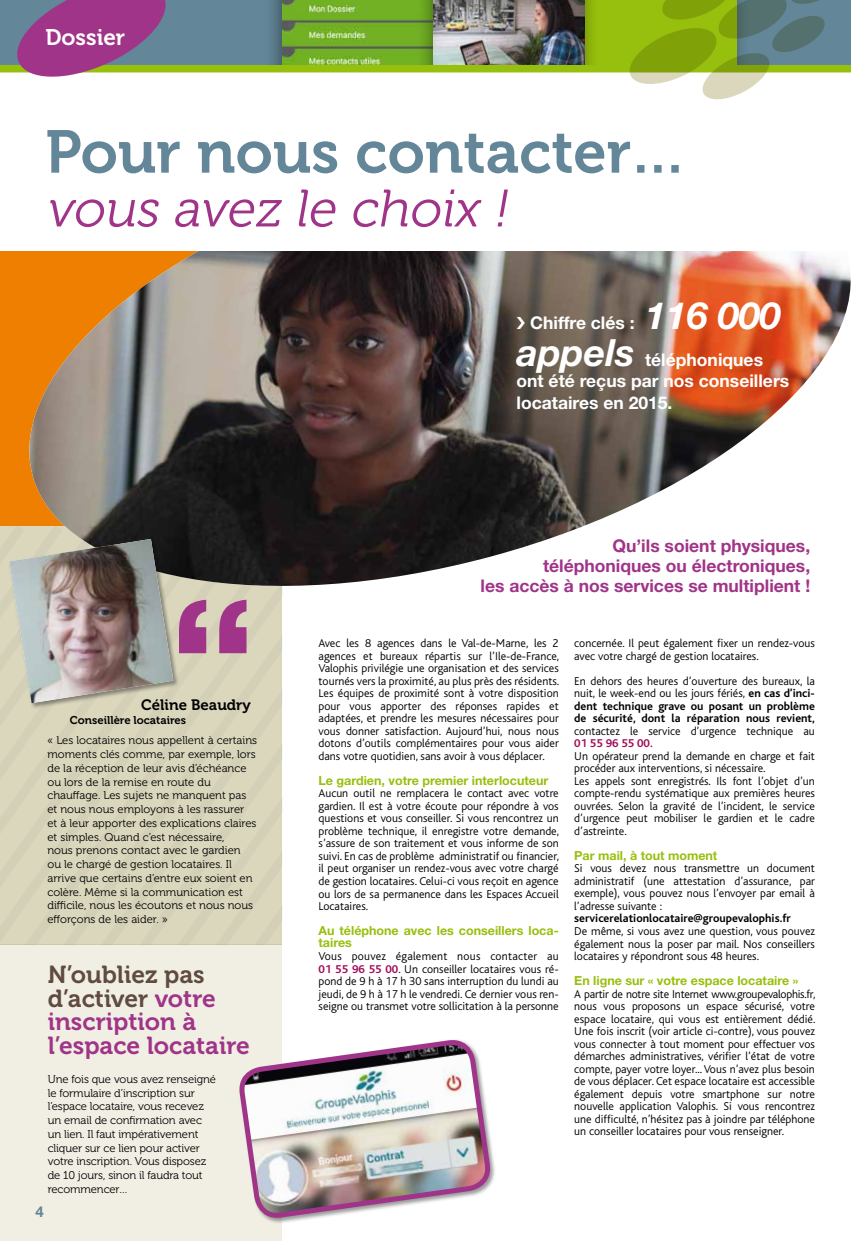
<style>
.page{position:relative;width:851px;height:1241px;background:#fff}
.page>*{position:absolute;margin:0;border:0;box-sizing:border-box;transform-origin:0 0}
.t1{font:60px "Museo 700";color:#638798}
.t2{font:italic 52.5px "Museo 300";color:#a03488}
.t3{font:24.62px/23.8px "Museo 700";color:#a03488}
.t4{font:22.5px "Museo 700";color:#fff}
.t5{font:700 17.5px/20px "Helvetica Neue";color:#a03488;text-align:right}
.t6{font:700 17.5px/37.5px "Helvetica Neue";color:#fff}
.t7{font:15px "Museo 700";color:#000}
.t8{font:700 15px "Helvetica Neue";color:#638798}
.t9{font:700 12.5px/12.5px "Helvetica Neue";color:#97bf0d}
.t10{font:300 11.88px/12.5px "Kl Bliss";color:#000;text-align:justify}
.t11{font:700 11.88px/12.5px "Kl Bliss";color:#000;text-align:justify}
.t12{font:700 11.88px "Kl Bliss";color:#a10d59}
.t13{font:11.25px/13.8px "Museo 300";color:#000}
.t14{font:11.25px "Museo 700";color:#000}
.s1{font-style:italic;font-size:37.5px}
.s2{color:#5f4b3f}
.s3{font-weight:700;color:#a10d59}
.s4{font-weight:300}
</style>
<div class="page">
<div style="left:0;top:944px;width:282px;height:296px;background:#f1efe4"></div>
<svg style="left:173px;top:709px;width:6px;height:235px"></svg>
<div style="left:0;top:0;width:850px;height:65px;background:#638798"></div>
<div style="left:584px;top:0;width:152px;height:77px;background:#97bf0d"></div>
<div style="left:264px;top:0;width:183px;height:96px;background:#000;opacity:.4"></div>
<img style="left:282px;top:0;width:133px;height:65px">
<div style="left:415px;top:0;width:183px;height:96px;background:#000;opacity:.4"></div>
<img style="left:433px;top:15px;width:151px;height:50px">
<div style="left:415px;top:0;width:183px;height:15px;background:#000;opacity:.4"></div>
<div style="left:0;top:65px;width:850px;height:29px;background:#fff"></div>
<div style="left:0;top:65px;width:850px;height:7px;background:#97bf0d"></div>
<svg style="left:628px;top:0;width:216px;height:100px"></svg>
<svg style="left:10px;top:0;width:162px;height:77px"></svg>
<img style="left:4px;top:251px;width:846px;height:335px">
<svg style="left:179px;top:515px;width:103px;height:429px"></svg>
<hr style="left:850px;top:759px;width:1px;height:32px;background:#5f4b3f">
<div style="left:8px;top:538px;width:171px;height:171px;background:#000;opacity:.4"></div>
<svg style="left:0;top:515px;width:173px;height:429px"></svg>
<img style="left:9px;top:539px;width:164px;height:164px">
<div style="left:238px;top:1038px;width:258px;height:185px;background:#000;opacity:.4"></div>
<img style="left:239px;top:1038px;width:251px;height:185px">
<svg style="left:517px;top:316px;width:8px;height:13px"></svg>
<h3 class="t4" style="left:45px;top:24px;width:81px">Dossier</h3>
<h1 class="t1" style="left:45px;top:118px;width:643px">Pour nous contacter…</h1>
<h2 class="t2" style="left:45px;top:180px;width:473px">vous avez le choix !</h2>
<h3 class="t6" style="left:516px;top:303px;width:266px;text-indent:14px">Chiffre clés : <span class="s1">116 000 appels</span> téléphoniques</h3>
<h3 class="t6" style="left:516px;top:370px;width:274px;line-height:21px">ont été reçus par nos conseillers locataires en 2015.</h3>
<p class="t7" style="left:141px;top:696px;width:111px">Céline Beaudry</p>
<p class="t14" style="left:70px;top:713px;width:117px">Conseillère locataires</p>
<p class="t13" style="left:47px;top:733px;width:211px">« Les locataires nous appellent à certains moments clés comme, par exemple, lors de la réception de leur avis d’échéance ou lors de la remise en route du chauffage. Les sujets ne manquent pas et nous nous employons à les rassurer<br>et à leur apporter des explications claires et simples. Quand c’est nécessaire,<br>nous prenons contact avec le gardien ou le chargé de gestion locataires. Il arrive que certains d’entre eux soient en colère. Même si la communication est difficile, nous les écoutons et nous nous efforçons de les aider. »</p>
<h3 class="t3" style="left:48px;top:962px;width:203px"><span class="s2">N’oubliez pas d’activer</span> votre inscription à l’espace locataire</h3>
<p class="t13" style="left:48px;top:1072px;width:170px">Une fois que vous avez renseigné le formulaire d’inscription sur l’espace locataire, vous recevez un email de confirmation avec un lien. Il faut impérativement cliquer sur ce lien pour activer votre inscription. Vous disposez de 10 jours, sinon il faudra tout recommencer…</p>
<p class="t8" style="left:35px;top:1202px;width:10px">4</p>
<h3 class="t5" style="left:480px;top:535px;width:331px">Qu’ils soient physiques,<br>téléphoniques ou électroniques,<br>les accès à nos services se multiplient !</h3>
<p class="t10" style="left:318px;top:637px;width:242px">Avec les 8 agences dans le Val-de-Marne, les 2 agences et bureaux répartis sur l’Ile-de-France, Valophis privilégie une organisation et des services tournés vers la proximité, au plus près des résidents.<br>Les équipes de proximité sont à votre disposition pour vous apporter des réponses rapides et adaptées, et prendre les mesures nécessaires pour vous donner satisfaction. Aujourd’hui, nous nous dotons d’outils complémentaires pour vous aider dans votre quotidien, sans avoir à vous déplacer.</p>
<p class="t9" style="left:318px;top:773px;width:231px">Le gardien, votre premier interlocuteur</p>
<p class="t10" style="left:318px;top:787px;width:242px">Aucun outil ne remplacera le contact avec votre gardien. Il est à votre écoute pour répondre à vos questions et vous conseiller. Si vous rencontrez un problème technique, il enregistre votre demande, s’assure de son traitement et vous informe de son suivi. En cas de problème administratif ou financier, il peut organiser un rendez-vous avec votre chargé de gestion locataires. Celui-ci vous reçoit en agence ou lors de sa permanence dans les Espaces Accueil Locataires.</p>
<p class="t9" style="left:318px;top:923px;width:242px">Au téléphone avec les conseillers loca&shy;taires</p>
<p class="t10" style="left:318px;top:949px;width:242px">Vous pouvez également nous contacter au <span class="s3">01 55 96 55 00</span>. Un conseiller locataires vous ré&shy;pond de 9 h à 17 h 30 sans interruption du lundi au jeudi, de 9 h à 17 h le vendredi. Ce dernier vous ren&shy;seigne ou transmet votre sollicitation à la personne</p>
<p class="t10" style="left:574px;top:637px;width:242px">concernée. Il peut également fixer un rendez-vous avec votre chargé de gestion locataires.</p>
<p class="t11" style="left:574px;top:674px;width:242px"><span class="s4">En dehors des heures d’ouverture des bureaux, la nuit, le week-end ou les jours fériés,</span> en cas d’inci&shy;dent technique grave ou posant un problème de sécurité, dont la réparation nous revient,</p>
<p class="t10" style="left:574px;top:724px;width:242px">contactez le service d’urgence technique au</p>
<p class="t12" style="left:574px;top:737px;width:80px">01 55 96 55 00.</p>
<p class="t10" style="left:574px;top:749px;width:242px;text-align:left">Un opérateur prend la demande en charge et fait procéder aux interventions, si nécessaire.<br>Les appels sont enregistrés. Ils font l’objet d’un compte-rendu systématique aux premières heures ouvrées. Selon la gravité de l’incident, le service d’urgence peut mobiliser le gardien et le cadre d’astreinte.</p>
<p class="t9" style="left:574px;top:848px;width:145px">Par mail, à tout moment</p>
<p class="t10" style="left:574px;top:862px;width:242px">Si vous devez nous transmettre un document administratif (une attestation d’assurance, par exemple), vous pouvez nous l’envoyer par email à l’adresse suivante :</p>
<p class="t11" style="left:574px;top:912px;width:218px">servicerelationlocataire@groupevalophis.fr</p>
<p class="t10" style="left:574px;top:924px;width:242px">De même, si vous avez une question, vous pouvez également nous la poser par mail. Nos conseillers locataires y répondront sous 48 heures.</p>
<p class="t9" style="left:574px;top:973px;width:225px">En ligne sur « votre espace locataire »</p>
<p class="t10" style="left:574px;top:987px;width:242px">A partir de notre site Internet www.groupevalophis.fr, nous vous proposons un espace sécurisé, votre espace locataire, qui vous est entièrement dédié.<br>Une fois inscrit (voir article ci-contre), vous pouvez vous connecter à tout moment pour effectuer vos démarches administratives, vérifier l’état de votre compte, payer votre loyer... Vous n’avez plus besoin de vous déplacer. Cet espace locataire est accessible également depuis votre smartphone sur notre nouvelle application Valophis. Si vous rencontrez une difficulté, n’hésitez pas à joindre par téléphone un conseiller locataires pour vous renseigner.</p>
</div>
